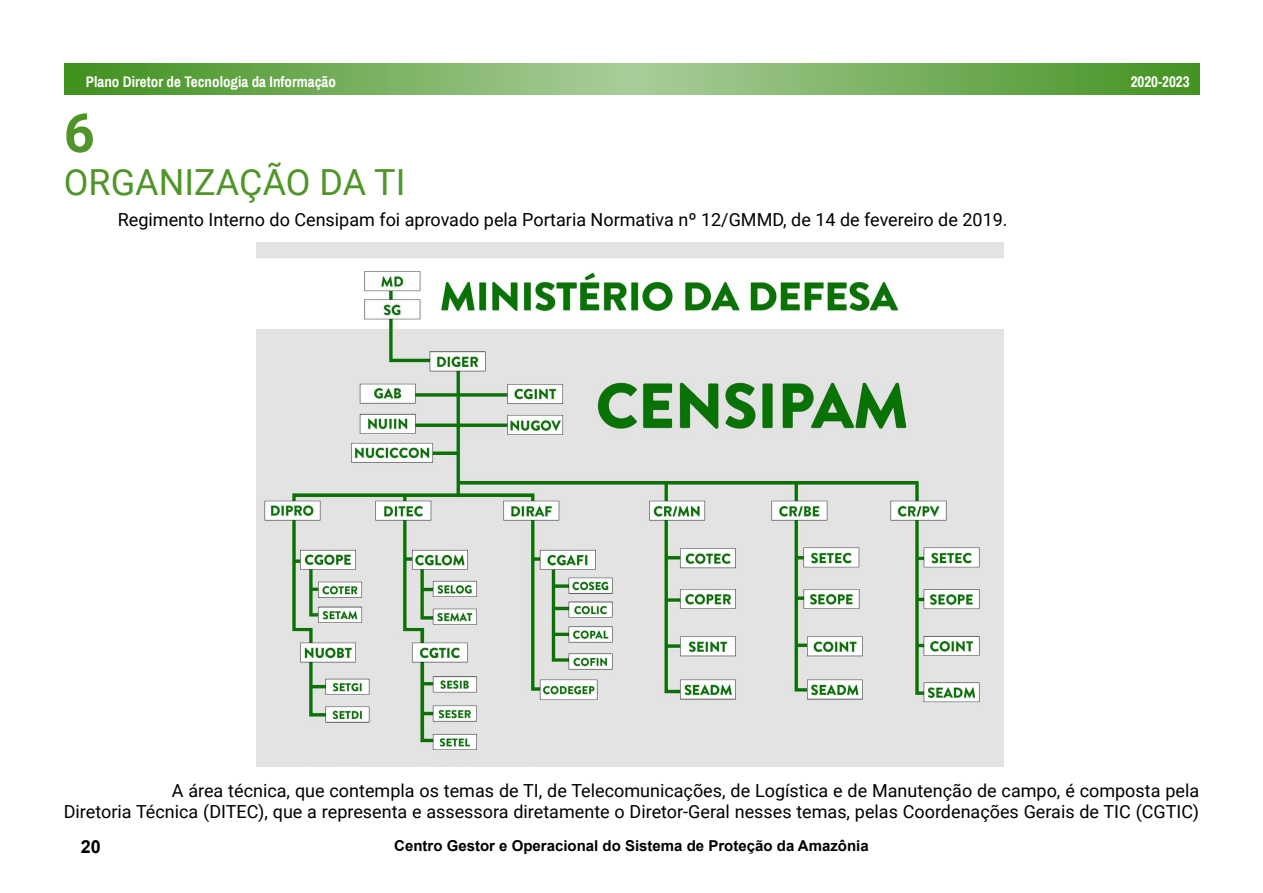
<style>
.page{position:relative;width:1263px;height:893px;background:#fff}
.page>*{position:absolute;margin:0;border:0;box-sizing:border-box;transform-origin:0 0}
.t1{font:700 54px "Roboto";color:#509529}
.t2{font:36px "Roboto";color:#509529}
.t3{font:18px/21px "Roboto";color:#000;text-align:right}
.t4{font:700 18px "Arial";color:#000}
.t5{font:700 15px "Arial";color:#000}
.t6{font:700 15px "Archivo Narrow";color:#fffefc}
</style>
<div class="page">
<svg style="left:64px;top:64px;width:1135px;height:31px;background:#75af5c"></svg>
<img style="left:256px;top:243px;width:747px;height:523px">
<p class="t6" style="left:86px;top:71px;width:251px">Plano Diretor de Tecnologia da Informação</p>
<p class="t6" style="left:1131px;top:71px;width:60px">2020-2023</p>
<h1 class="t1" style="left:64px;top:95px;width:32px">6</h1>
<h2 class="t2" style="left:64px;top:157px;width:343px">ORGANIZAÇÃO DA TI</h2>
<p class="t3" style="left:118px;top:208px;width:891px">Regimento Interno do Censipam foi aprovado pela Portaria Normativa nº 12/GMMD, de 14 de fevereiro de 2019.</p>
<p class="t3" style="left:64px;top:779px;width:1137px">A área técnica, que contempla os temas de TI, de Telecomunicações, de Logística e de Manutenção de campo, é composta pela<br>Diretoria Técnica (DITEC), que a representa e assessora diretamente o Diretor-Geral nesses temas, pelas Coordenações Gerais de TIC (CGTIC)</p>
<p class="t4" style="left:81px;top:834px;width:22px">20</p>
<p class="t5" style="left:394px;top:835px;width:476px">Centro Gestor e Operacional do Sistema de Proteção da Amazônia</p>
</div>
